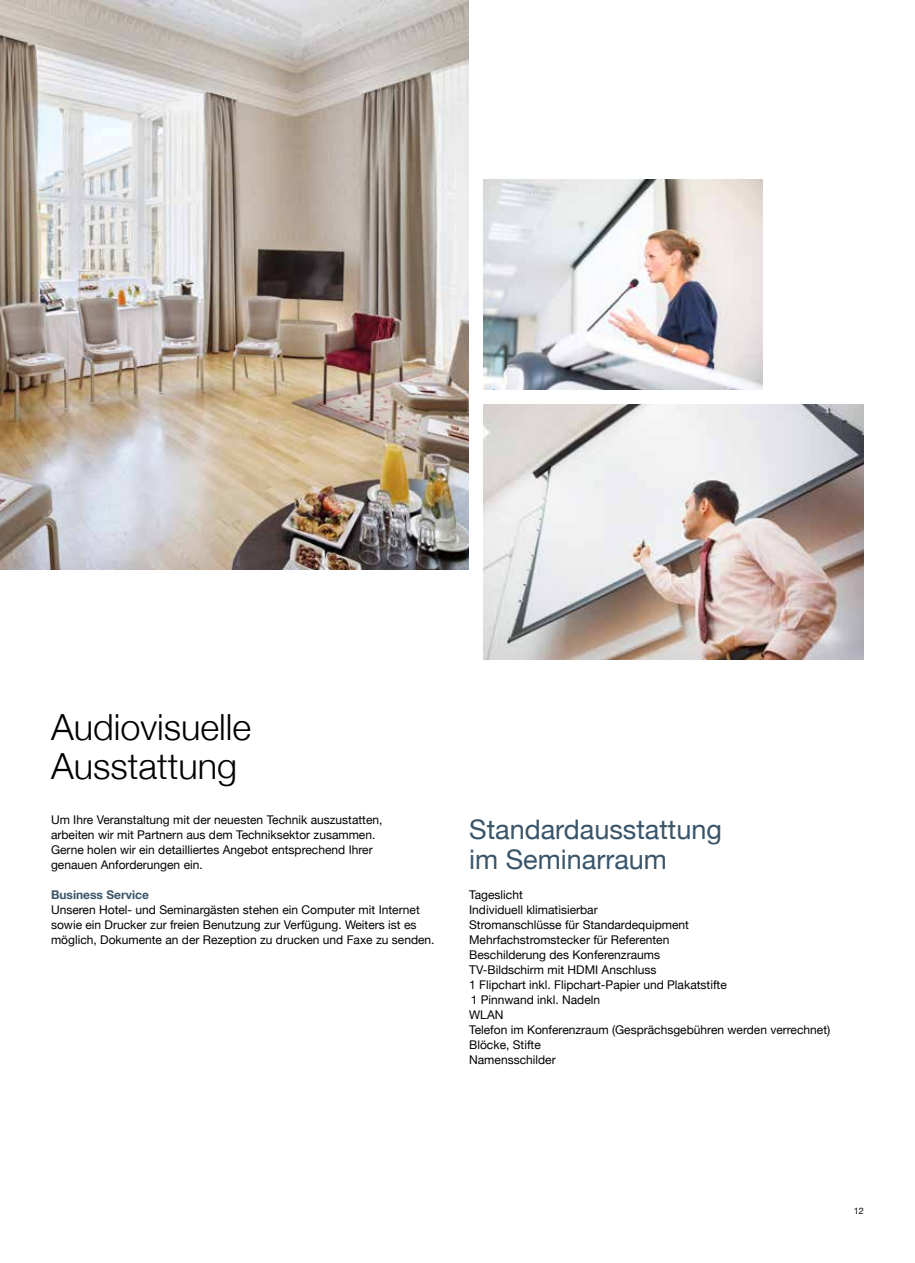
<style>
.page{position:relative;width:915px;height:1263px;background:#fff}
.page>*{position:absolute;margin:0;border:0;box-sizing:border-box;transform-origin:0 0}
.t1{font:300 36px/39px "Helvetica Neue";color:#000}
.t2{font:27px/30px "Helvetica Neue";color:#3a556a}
.t3{font:12px/15px "Helvetica Neue";color:#000}
.t4{font:700 12px "Helvetica Neue";color:#3a556a}
.t5{font:9px "Helvetica Neue";color:#000}
</style>
<div class="page">
<img style="left:0;top:0;width:468px;height:569px">
<img style="left:483px;top:404px;width:380px;height:255px">
<img style="left:483px;top:179px;width:279px;height:210px">
<h1 class="t1" style="left:51px;top:705px;width:202px">Audiovisuelle<br>Ausstattung</h1>
<p class="t3" style="left:51px;top:813px;width:333px">Um Ihre Veranstaltung mit der neuesten Technik auszustatten, arbeiten wir mit Partnern aus dem Techniksektor zusammen.<br>Gerne holen wir ein detailliertes Angebot entsprechend Ihrer genauen Anforderungen ein.</p>
<p class="t4" style="left:51px;top:886px;width:99px">Business Service</p>
<p class="t3" style="left:51px;top:903px;width:385px">Unseren Hotel- und Seminargästen stehen ein Computer mit Internet sowie ein Drucker zur freien Benutzung zur Verfügung. Weiters ist es möglich, Dokumente an der Rezeption zu drucken und Faxe zu senden.</p>
<h2 class="t2" style="left:469px;top:816px;width:254px">Standardausstattung im Seminarraum</h2>
<p class="t3" style="left:469px;top:888px;width:362px">Tageslicht<br>Individuell klimatisierbar<br>Stromanschlüsse für Standardequipment<br>Mehrfachstromstecker für Referenten<br>Beschilderung des Konferenzraums<br>TV-Bildschirm mit HDMI Anschluss<br>1 Flipchart inkl. Flipchart-Papier und Plakatstifte<br>1 Pinnwand inkl. Nadeln<br>WLAN<br>Telefon im Konferenzraum (Gesprächsgebühren werden verrechnet)<br>Blöcke, Stifte<br>Namensschilder</p>
<p class="t5" style="left:853px;top:1205px;width:12px">12</p>
</div>
